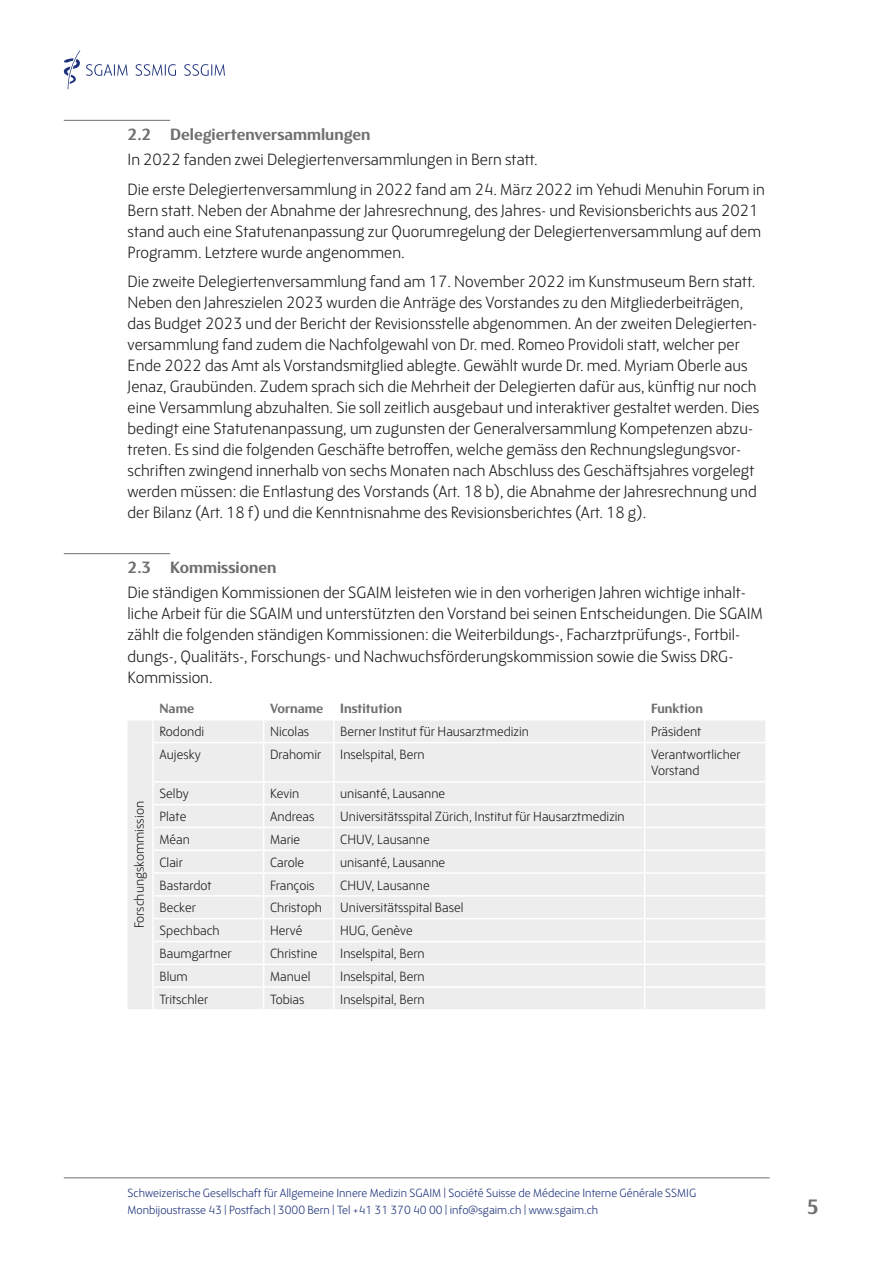
<style>
.page{position:relative;width:893px;height:1263px;background:#fff}
.page>*{position:absolute;margin:0;border:0;box-sizing:border-box;transform-origin:0 0}
.t1{font:700 21px "FS Blake";color:#70706f}
.t2{font:300 16.5px/21px "FS Blake";color:#1d1d1b}
.t3{font:700 16.5px "FS Blake";color:#70706f}
.t4{font:300 13.5px/16.5px "FS Blake";color:#1d1d1b}
.t5{font:700 13.5px "FS Blake";color:#70706f}
.t6{font:300 12px/16.5px "FS Blake";color:#1d327b}
</style>
<div class="page">
<svg style="left:64px;top:51px;width:16px;height:38px"></svg>
<svg style="left:86px;top:64px;width:139px;height:12px"></svg>
<hr style="left:64px;top:1177px;width:706px;height:1px;background:#70706f">
<hr style="left:64px;top:120px;width:106px;height:1px;background:#70706f">
<hr style="left:64px;top:553px;width:106px;height:1px;background:#70706f">
<div style="left:128px;top:721px;width:637px;height:288px;background:#ededed"></div>
<hr style="left:152px;top:720px;width:2px;height:22px;background:#fff">
<hr style="left:333px;top:720px;width:2px;height:22px;background:#fff">
<hr style="left:152px;top:742px;width:112px;height:1px;background:#fff">
<hr style="left:152px;top:743px;width:2px;height:38px;background:#fff">
<hr style="left:264px;top:742px;width:70px;height:1px;background:#fff">
<hr style="left:263px;top:743px;width:1px;height:38px;background:#fff">
<hr style="left:334px;top:742px;width:311px;height:1px;background:#fff">
<hr style="left:333px;top:743px;width:2px;height:38px;background:#fff">
<hr style="left:645px;top:742px;width:120px;height:1px;background:#fff">
<hr style="left:644px;top:743px;width:1px;height:38px;background:#fff">
<hr style="left:152px;top:781px;width:112px;height:2px;background:#fff">
<hr style="left:152px;top:783px;width:2px;height:21px;background:#fff">
<hr style="left:264px;top:781px;width:70px;height:2px;background:#fff">
<hr style="left:334px;top:781px;width:311px;height:2px;background:#fff">
<hr style="left:333px;top:783px;width:2px;height:21px;background:#fff">
<hr style="left:645px;top:781px;width:120px;height:2px;background:#fff">
<hr style="left:152px;top:804px;width:112px;height:1px;background:#fff">
<hr style="left:152px;top:805px;width:2px;height:22px;background:#fff">
<hr style="left:264px;top:804px;width:70px;height:1px;background:#fff">
<hr style="left:334px;top:804px;width:311px;height:1px;background:#fff">
<hr style="left:333px;top:805px;width:2px;height:22px;background:#fff">
<hr style="left:645px;top:804px;width:120px;height:1px;background:#fff">
<hr style="left:152px;top:827px;width:112px;height:1px;background:#fff">
<hr style="left:152px;top:828px;width:2px;height:21px;background:#fff">
<hr style="left:264px;top:827px;width:70px;height:1px;background:#fff">
<hr style="left:334px;top:827px;width:311px;height:1px;background:#fff">
<hr style="left:333px;top:828px;width:2px;height:21px;background:#fff">
<hr style="left:645px;top:827px;width:120px;height:1px;background:#fff">
<hr style="left:152px;top:849px;width:112px;height:2px;background:#fff">
<hr style="left:152px;top:851px;width:2px;height:21px;background:#fff">
<hr style="left:264px;top:849px;width:70px;height:2px;background:#fff">
<hr style="left:334px;top:849px;width:311px;height:2px;background:#fff">
<hr style="left:333px;top:851px;width:2px;height:21px;background:#fff">
<hr style="left:645px;top:849px;width:120px;height:2px;background:#fff">
<hr style="left:152px;top:872px;width:112px;height:2px;background:#fff">
<hr style="left:152px;top:874px;width:2px;height:21px;background:#fff">
<hr style="left:264px;top:872px;width:70px;height:2px;background:#fff">
<hr style="left:334px;top:872px;width:311px;height:2px;background:#fff">
<hr style="left:333px;top:874px;width:2px;height:21px;background:#fff">
<hr style="left:645px;top:872px;width:120px;height:2px;background:#fff">
<hr style="left:152px;top:895px;width:112px;height:2px;background:#fff">
<hr style="left:152px;top:897px;width:2px;height:21px;background:#fff">
<hr style="left:264px;top:895px;width:70px;height:2px;background:#fff">
<hr style="left:334px;top:895px;width:311px;height:2px;background:#fff">
<hr style="left:333px;top:897px;width:2px;height:21px;background:#fff">
<hr style="left:645px;top:895px;width:120px;height:2px;background:#fff">
<hr style="left:152px;top:918px;width:112px;height:1px;background:#fff">
<hr style="left:152px;top:919px;width:2px;height:22px;background:#fff">
<hr style="left:264px;top:918px;width:70px;height:1px;background:#fff">
<hr style="left:334px;top:918px;width:311px;height:1px;background:#fff">
<hr style="left:333px;top:919px;width:2px;height:22px;background:#fff">
<hr style="left:645px;top:918px;width:120px;height:1px;background:#fff">
<hr style="left:152px;top:941px;width:112px;height:1px;background:#fff">
<hr style="left:152px;top:942px;width:2px;height:21px;background:#fff">
<hr style="left:264px;top:941px;width:70px;height:1px;background:#fff">
<hr style="left:334px;top:941px;width:311px;height:1px;background:#fff">
<hr style="left:333px;top:942px;width:2px;height:21px;background:#fff">
<hr style="left:645px;top:941px;width:120px;height:1px;background:#fff">
<hr style="left:152px;top:963px;width:112px;height:2px;background:#fff">
<hr style="left:152px;top:965px;width:2px;height:21px;background:#fff">
<hr style="left:264px;top:963px;width:70px;height:2px;background:#fff">
<hr style="left:334px;top:963px;width:311px;height:2px;background:#fff">
<hr style="left:333px;top:965px;width:2px;height:21px;background:#fff">
<hr style="left:645px;top:963px;width:120px;height:2px;background:#fff">
<hr style="left:152px;top:986px;width:112px;height:2px;background:#fff">
<hr style="left:152px;top:988px;width:2px;height:21px;background:#fff">
<hr style="left:264px;top:986px;width:70px;height:2px;background:#fff">
<hr style="left:334px;top:986px;width:311px;height:2px;background:#fff">
<hr style="left:333px;top:988px;width:2px;height:21px;background:#fff">
<hr style="left:645px;top:986px;width:120px;height:2px;background:#fff">
<svg style="left:263px;top:783px;width:1px;height:226px"></svg>
<svg style="left:644px;top:783px;width:1px;height:226px"></svg>
<svg style="left:263px;top:721px;width:1px;height:21px"></svg>
<svg style="left:644px;top:721px;width:1px;height:21px"></svg>
<p class="t3" style="left:128px;top:122px;width:245px">2.2 Delegiertenversammlungen</p>
<p class="t2" style="left:128px;top:144px;width:639px;line-height:29.5px">In 2022 fanden zwei Delegiertenversammlungen in Bern statt.<br>Die erste Delegiertenversammlung in 2022 fand am 24. März 2022 im Yehudi Menuhin Forum in</p>
<p class="t2" style="left:128px;top:199px;width:635px">Bern statt. Neben der Abnahme der Jahresrechnung, des Jahres- und Revisionsberichts aus 2021 stand auch eine Statutenanpassung zur Quorumregelung der Delegiertenversammlung auf dem<br>Programm. Letztere wurde angenommen.</p>
<p class="t2" style="left:128px;top:270px;width:633px">Die zweite Delegiertenversammlung fand am 17. November 2022 im Kunstmuseum Bern statt.<br>Neben den Jahreszielen 2023 wurden die Anträge des Vorstandes zu den Mitgliederbeiträgen, das Budget 2023 und der Bericht der Revisionsstelle abgenommen. An der zweiten Delegierten&shy;versammlung fand zudem die Nachfolgewahl von Dr. med. Romeo Providoli statt, welcher per Ende 2022 das Amt als Vorstandsmitglied ablegte. Gewählt wurde Dr. med. Myriam Oberle aus Jenaz, Graubünden. Zudem sprach sich die Mehrheit der Delegierten dafür aus, künftig nur noch eine Versammlung abzuhalten. Sie soll zeitlich ausgebaut und interaktiver gestaltet werden. Dies bedingt eine Statutenanpassung, um zugunsten der Generalversammlung Kompetenzen abzu&shy;treten. Es sind die folgenden Geschäfte betroffen, welche gemäss den Rechnungslegungsvor&shy;schriften zwingend innerhalb von sechs Monaten nach Abschluss des Geschäftsjahres vorgelegt werden müssen: die Entlastung des Vorstands (Art. 18 b), die Abnahme der Jahresrechnung und der Bilanz (Art. 18 f) und die Kenntnisnahme des Revisionsberichtes (Art. 18 g).</p>
<p class="t3" style="left:128px;top:556px;width:150px">2.3 Kommissionen</p>
<p class="t2" style="left:128px;top:581px;width:637px">Die ständigen Kommissionen der SGAIM leisteten wie in den vorherigen Jahren wichtige inhalt&shy;liche Arbeit für die SGAIM und unterstützten den Vorstand bei seinen Entscheidungen. Die SGAIM zählt die folgenden ständigen Kommissionen: die Weiterbildungs-, Facharztprüfungs-, Fortbil&shy;dungs-, Qualitäts-, Forschungs- und Nachwuchsförderungskommission sowie die Swiss DRG-Kommission.</p>
<p class="t5" style="left:159px;top:699px;width:36px">Name</p>
<p class="t5" style="left:270px;top:699px;width:134px">Vorname Institution</p>
<p class="t5" style="left:651px;top:699px;width:54px">Funktion</p>
<p class="t4" style="left:130px;top:928px;width:129px;rotate:-90deg">Forschungskommission</p>
<p class="t4" style="left:159px;top:722px;width:46px">Rodondi</p>
<p class="t4" style="left:270px;top:722px;width:41px">Nicolas</p>
<p class="t4" style="left:340px;top:722px;width:190px">Berner Institut für Hausarztmedizin</p>
<p class="t4" style="left:651px;top:722px;width:52px">Präsident</p>
<p class="t4" style="left:159px;top:745px;width:43px">Aujesky</p>
<p class="t4" style="left:270px;top:745px;width:53px">Drahomir</p>
<p class="t4" style="left:340px;top:745px;width:86px">Inselspital, Bern</p>
<p class="t4" style="left:651px;top:745px;width:91px">Verantwortlicher<br>Vorstand</p>
<p class="t4" style="left:159px;top:785px;width:31px">Selby</p>
<p class="t4" style="left:270px;top:785px;width:31px">Kevin</p>
<p class="t4" style="left:340px;top:785px;width:107px">unisanté, Lausanne</p>
<p class="t4" style="left:159px;top:807px;width:28px">Plate</p>
<p class="t4" style="left:270px;top:807px;width:46px">Andreas</p>
<p class="t4" style="left:340px;top:807px;width:286px">Universitätsspital Zürich, Institut für Hausarztmedizin</p>
<p class="t4" style="left:159px;top:830px;width:32px">Méan</p>
<p class="t4" style="left:270px;top:830px;width:32px">Marie</p>
<p class="t4" style="left:340px;top:830px;width:91px">CHUV, Lausanne</p>
<p class="t4" style="left:159px;top:853px;width:25px">Clair</p>
<p class="t4" style="left:270px;top:853px;width:36px">Carole</p>
<p class="t4" style="left:340px;top:853px;width:107px">unisanté, Lausanne</p>
<p class="t4" style="left:159px;top:876px;width:54px">Bastardot</p>
<p class="t4" style="left:270px;top:876px;width:46px">François</p>
<p class="t4" style="left:340px;top:876px;width:91px">CHUV, Lausanne</p>
<p class="t4" style="left:159px;top:899px;width:38px">Becker</p>
<p class="t4" style="left:270px;top:899px;width:53px">Christoph</p>
<p class="t4" style="left:340px;top:899px;width:125px">Universitätsspital Basel</p>
<p class="t4" style="left:159px;top:921px;width:62px">Spechbach</p>
<p class="t4" style="left:270px;top:921px;width:34px">Hervé</p>
<p class="t4" style="left:340px;top:921px;width:74px">HUG, Genève</p>
<p class="t4" style="left:159px;top:944px;width:74px">Baumgartner</p>
<p class="t4" style="left:270px;top:944px;width:49px">Christine</p>
<p class="t4" style="left:340px;top:944px;width:86px">Inselspital, Bern</p>
<p class="t4" style="left:159px;top:967px;width:30px">Blum</p>
<p class="t4" style="left:270px;top:967px;width:42px">Manuel</p>
<p class="t4" style="left:340px;top:967px;width:86px">Inselspital, Bern</p>
<p class="t4" style="left:159px;top:990px;width:50px">Tritschler</p>
<p class="t4" style="left:270px;top:990px;width:36px">Tobias</p>
<p class="t4" style="left:340px;top:990px;width:86px">Inselspital, Bern</p>
<p class="t6" style="left:128px;top:1184px;width:570px">Schweizerische Gesellschaft für Allgemeine Innere Medizin SGAIM | Société Suisse de Médecine Interne Générale SSMIG<br>Monbijoustrasse 43 | Postfach | 3000 Bern | Tel +41 31 370 40 00 | info@sgaim.ch | www.sgaim.ch</p>
<p class="t1" style="left:807px;top:1192px;width:14px">5</p>
</div>
